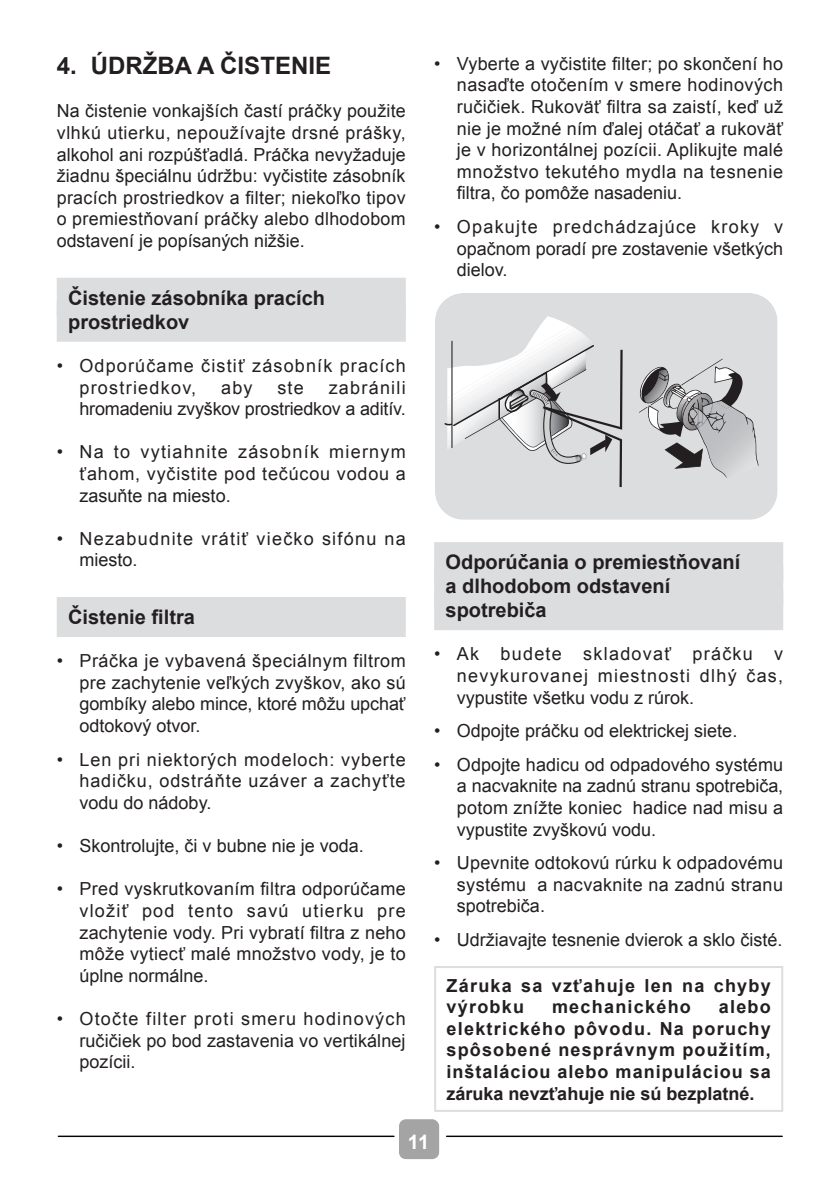
<style>
.page{position:relative;width:840px;height:1191px;background:#fff}
.page>*{position:absolute;margin:0;border:0;box-sizing:border-box;transform-origin:0 0}
.Nadpis{font:700 24px "Arial";color:#231f20}
.Podnadpis{font:700 20px "Arial";color:#231f20}
.t1{font:700 20px "Arial";color:#fff}
.Odsadene_4{font:18px/21.6px "Arial";letter-spacing:.005em;color:#231f20;text-align:justify}
.Základný_text{font:18px/21.6px "Arial";color:#231f20;text-align:justify}
.Základný_text-2{font:700 18px/21.6px "Arial";letter-spacing:.055em;color:#231f20}
.Odsadene_4-2{font:18px/21.6px "Arial";letter-spacing:.065em;color:#231f20}
.Odsadene_4-3{font:18px/21.6px "Arial";letter-spacing:.07em;color:#231f20}
</style>
<div class="page">
<div style="left:399px;top:1119px;width:40px;height:40px;background:#a5a4a4;border-radius:7px"></div>
<hr style="left:446px;top:1135px;width:335px;height:2px;background:#040503">
<hr style="left:58px;top:1135px;width:336px;height:2px;background:#040503">
<div style="left:57px;top:278px;width:348px;height:40px;background:#dcdddf"></div>
<div style="left:57px;top:302px;width:348px;height:40px;background:#dcdddf"></div>
<div style="left:57px;top:597px;width:348px;height:40px;background:#dcdddf"></div>
<div style="left:434px;top:542px;width:348px;height:40px;background:#dcdddf"></div>
<div style="left:434px;top:566px;width:348px;height:40px;background:#dcdddf"></div>
<div style="left:434px;top:590px;width:348px;height:40px;background:#dcdddf"></div>
<div style="left:435px;top:293px;width:342px;height:227px;background:#dcdddf"></div>
<svg style="left:638px;top:359px;width:120px;height:119px;background:#b7b8b9"></svg>
<svg style="left:444px;top:316px;width:178px;height:171px"></svg>
<hr style="left:434px;top:966px;width:348px;height:2px;background:#dcdddf">
<hr style="left:434px;top:968px;width:2px;height:141px;background:#dcdddf">
<hr style="left:780px;top:968px;width:2px;height:141px;background:#dcdddf">
<hr style="left:434px;top:1109px;width:348px;height:2px;background:#dcdddf">
<p class="Nadpis" style="left:57px;top:50px;width:276px">4. ÚDRŽBA A ČISTENIE</p>
<p class="Základný_text" style="left:57px;top:100px;width:350px">Na čistenie vonkajších častí práčky použite vlhkú utierku, nepoužívajte drsné prášky, alkohol ani rozpúšťadlá. Práčka nevyžaduje žiadnu špeciálnu údržbu: vyčistite zásobník pracích prostriedkov a filter; niekoľko tipov o premiestňovaní práčky alebo dlhodobom odstavení je popísaných nižšie.</p>
<p class="Podnadpis" style="left:68px;top:284px;width:258px">Čistenie zásobníka pracích</p>
<p class="Podnadpis" style="left:68px;top:308px;width:123px">prostriedkov</p>
<p class="Odsadene_4-2" style="left:79px;top:355px;width:327px;text-indent:-23px">• Odporúčame čistiť zásobník pracích prostriedkov,</p>
<p class="Odsadene_4" style="left:79px;top:376px;width:328px;text-align:right">zabránili<br>hromadeniu zvyškov prostriedkov a aditív.</p>
<p class="Odsadene_4" style="left:79px;top:441px;width:328px;text-indent:-23px">• Na to vytiahnite zásobník miernym ťahom, vyčistite pod tečúcou vodou a zasuňte na miesto.</p>
<p class="Odsadene_4-3" style="left:79px;top:528px;width:328px;text-indent:-23px">• Nezabudnite vrátiť viečko sifónu na miesto.</p>
<p class="Podnadpis" style="left:68px;top:603px;width:128px">Čistenie filtra</p>
<p class="Odsadene_4" style="left:79px;top:650px;width:328px;text-indent:-23px">• Práčka je vybavená špeciálnym filtrom pre zachytenie veľkých zvyškov, ako sú gombíky alebo mince, ktoré môžu upchať odtokový otvor.</p>
<p class="Odsadene_4" style="left:79px;top:748px;width:327px;text-indent:-23px">• Len pri niektorých modeloch: vyberte hadičku, odstráňte uzáver a zachyťte vodu do nádoby.</p>
<p class="Odsadene_4" style="left:57px;top:835px;width:308px">• Skontrolujte, či v bubne nie je voda.</p>
<p class="Odsadene_4" style="left:79px;top:878px;width:328px;text-indent:-23px">• Pred vyskrutkovaním filtra odporúčame vložiť pod tento savú utierku pre zachytenie vody. Pri vybratí filtra z neho môže vytiecť malé množstvo vody, je to úplne normálne.</p>
<p class="Odsadene_4" style="left:79px;top:1008px;width:327px;text-indent:-23px">• Otočte filter proti smeru hodinových ručičiek po bod zastavenia vo vertikálnej pozícii.</p>
<p class="Odsadene_4" style="left:221px;top:376px;width:33px">aby</p>
<p class="Odsadene_4" style="left:277px;top:376px;width:28px">ste</p>
<p class="Odsadene_4" style="left:456px;top:53px;width:328px;text-indent:-23px">• Vyberte a vyčistite filter; po skončení ho nasaďte otočením v smere hodinových ručičiek. Rukoväť filtra sa zaistí, keď už nie je možné ním ďalej otáčať a rukoväť je v horizontálnej pozícii. Aplikujte malé množstvo tekutého mydla na tesnenie filtra, čo pomôže nasadeniu.</p>
<p class="Odsadene_4" style="left:456px;top:216px;width:328px;text-indent:-23px">• Opakujte predchádzajúce kroky v opačnom poradí pre zostavenie všetkých dielov.</p>
<p class="Podnadpis" style="left:445px;top:549px;width:296px">Odporúčania o premiestňovaní</p>
<p class="Podnadpis" style="left:445px;top:573px;width:226px">a dlhodobom odstavení</p>
<p class="Podnadpis" style="left:445px;top:597px;width:103px">spotrebiča</p>
<p class="Odsadene_4" style="left:456px;top:643px;width:328px;text-indent:-23px">• Ak budete skladovať práčku v nevykurovanej miestnosti dlhý čas, vypustite všetku vodu z rúrok.</p>
<p class="Odsadene_4" style="left:434px;top:720px;width:304px">• Odpojte práčku od elektrickej siete.</p>
<p class="Odsadene_4" style="left:456px;top:754px;width:328px;text-indent:-23px">• Odpojte hadicu od odpadového systému a nacvaknite na zadnú stranu spotrebiča, potom znížte koniec hadice nad misu a vypustite zvyškovú vodu.</p>
<p class="Odsadene_4" style="left:456px;top:852px;width:327px;text-indent:-23px">• Upevnite odtokovú rúrku k odpadovému systému a nacvaknite na zadnú stranu spotrebiča.</p>
<p class="Odsadene_4" style="left:434px;top:929px;width:349px">• Udržiavajte tesnenie dvierok a sklo čisté.</p>
<p class="Základný_text-2" style="left:446px;top:975px;width:325px">Záruka sa vzťahuje len na chyby výrobku</p>
<p class="Základný_text-2" style="left:551px;top:996px;width:140px">mechanického</p>
<p class="Základný_text-2" style="left:446px;top:996px;width:326px;text-align:justify;text-indent:272px">alebo elektrického pôvodu. Na poruchy spôsobené nesprávnym použitím, inštaláciou alebo manipuláciou sa záruka nevzťahuje nie sú bezplatné.</p>
<p class="t1" style="left:408px;top:1128px;width:23px">11</p>
</div>
